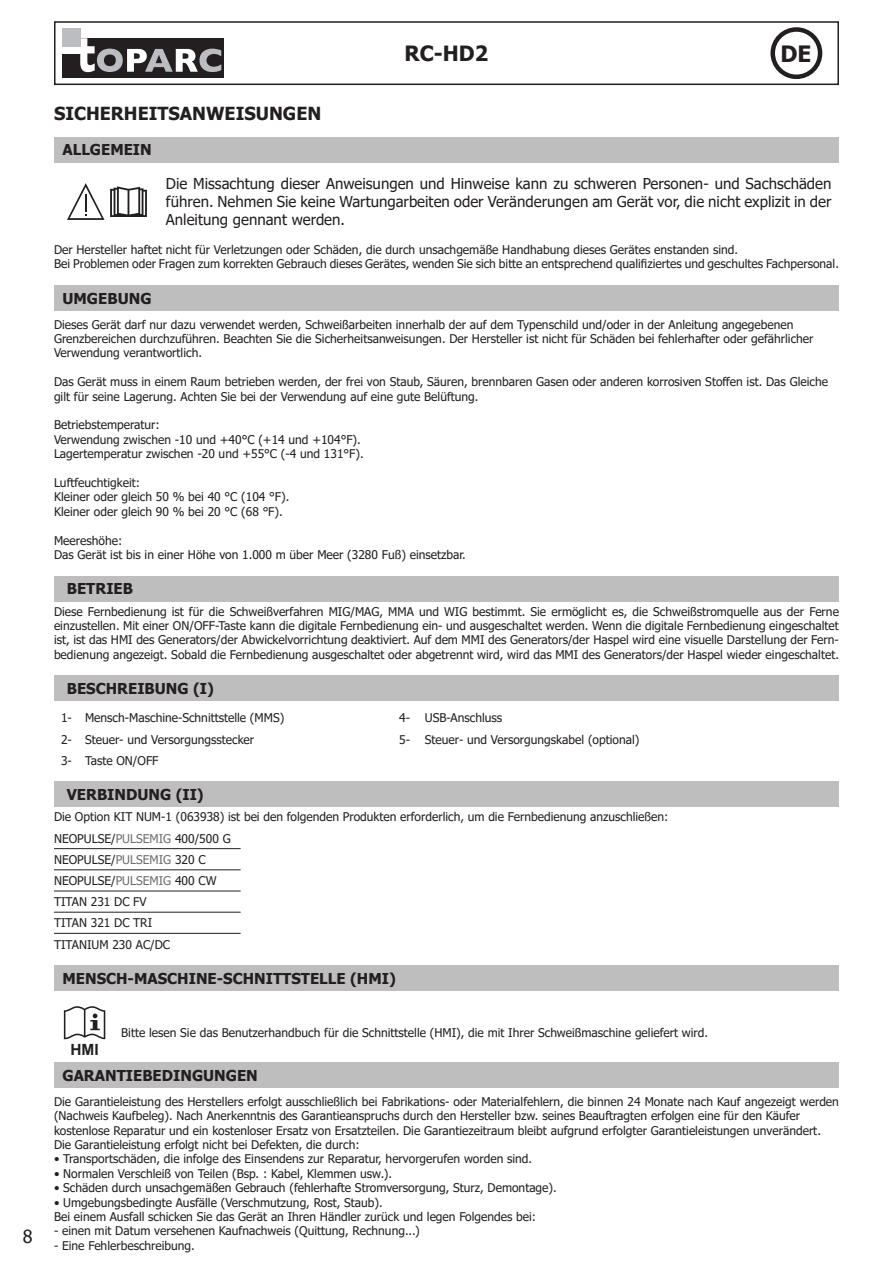
<style>
.page{position:relative;width:893px;height:1263px;background:#fff}
.page>*{position:absolute;margin:0;border:0;box-sizing:border-box;transform-origin:0 0}
.t1{font:700 22.5px "Tahoma";color:#231f20}
.t2{font:700 21px "Tahoma";color:#231f20}
.t3{font:700 18px "Tahoma";color:#231f20}
.t4{font:18px "Tahoma";color:#231f20}
.t5{font:700 15.45px "Arial";color:#231f20}
.t6{font:15px/18px "Tahoma";color:#231f20;text-align:justify}
.contenu{font:700 15px "Tahoma";color:#231f20}
.t7{font:12px/14.4px "Tahoma";color:#231f20;text-align:justify}
.s1{color:#6c6d70}
</style>
<div class="page">
<div style="left:54px;top:21px;width:785px;height:64px;border:2px solid #231f20"></div>
<div style="left:770px;top:27px;width:52px;height:52px;border:4px solid #231f20;border-radius:50%"></div>
<div style="left:62px;top:38px;width:162px;height:40px;background:#231f20"></div>
<svg style="left:80px;top:38px;width:141px;height:34px"></svg>
<svg style="left:62px;top:46px;width:18px;height:7px"></svg>
<div style="left:62px;top:28px;width:18px;height:18px;background:#bcbdc0"></div>
<div style="left:54px;top:137px;width:784px;height:25px;background:#bebebe"></div>
<svg style="left:67px;top:183px;width:80px;height:37px"></svg>
<div style="left:54px;top:285px;width:784px;height:26px;background:#bebebe"></div>
<div style="left:54px;top:576px;width:785px;height:25px;background:#bebebe"></div>
<div style="left:54px;top:676px;width:785px;height:25px;background:#bebebe"></div>
<div style="left:54px;top:781px;width:785px;height:26px;background:#bebebe"></div>
<hr style="left:54px;top:848px;width:187px;height:1px;background:#231f20">
<hr style="left:54px;top:869px;width:187px;height:1px;background:#231f20">
<hr style="left:54px;top:891px;width:187px;height:1px;background:#231f20">
<hr style="left:54px;top:912px;width:187px;height:1px;background:#231f20">
<hr style="left:54px;top:933px;width:187px;height:1px;background:#231f20">
<div style="left:54px;top:965px;width:784px;height:26px;background:#bebebe"></div>
<svg style="left:64px;top:1006px;width:41px;height:33px"></svg>
<div style="left:54px;top:1062px;width:784px;height:26px;background:#bebebe"></div>
<h3 class="t4" style="left:23px;top:1224px;width:11px">8</h3>
<h2 class="t2" style="left:405px;top:39px;width:85px">RC-HD2</h2>
<h1 class="t1" style="left:781px;top:38px;width:32px">DE</h1>
<p class="t3" style="left:54px;top:101px;width:269px">SICHERHEITSANWEISUNGEN</p>
<p class="contenu" style="left:63px;top:139px;width:91px">ALLGEMEIN</p>
<p class="t6" style="left:166px;top:176px;width:667px">Die Missachtung dieser Anweisungen und Hinweise kann zu schweren Personen- und Sachschäden führen. Nehmen Sie keine Wartungarbeiten oder Veränderungen am Gerät vor, die nicht explizit in der Anleitung gennant werden.</p>
<p class="t7" style="left:54px;top:243px;width:686px">Der Hersteller haftet nicht für Verletzungen oder Schäden, die durch unsachgemäße Handhabung dieses Gerätes enstanden sind.</p>
<p class="t7" style="left:54px;top:258px;width:786px">Bei Problemen oder Fragen zum korrekten Gebrauch dieses Gerätes, wenden Sie sich bitte an entsprechend qualifiziertes und geschultes Fachpersonal.</p>
<p class="contenu" style="left:63px;top:288px;width:90px">UMGEBUNG</p>
<p class="t7" style="left:54px;top:318px;width:741px">Dieses Gerät darf nur dazu verwendet werden, Schweißarbeiten innerhalb der auf dem Typenschild und/oder in der Anleitung angegebenen</p>
<p class="t7" style="left:54px;top:332px;width:761px">Grenzbereichen durchzuführen. Beachten Sie die Sicherheitsanweisungen. Der Hersteller ist nicht für Schäden bei fehlerhafter oder gefährlicher</p>
<p class="t7" style="left:54px;top:346px;width:150px">Verwendung verantwortlich.</p>
<p class="t7" style="left:54px;top:375px;width:775px">Das Gerät muss in einem Raum betrieben werden, der frei von Staub, Säuren, brennbaren Gasen oder anderen korrosiven Stoffen ist. Das Gleiche</p>
<p class="t7" style="left:54px;top:390px;width:426px">gilt für seine Lagerung. Achten Sie bei der Verwendung auf eine gute Belüftung.</p>
<p class="t7" style="left:54px;top:418px;width:107px">Betriebstemperatur:</p>
<p class="t7" style="left:54px;top:433px;width:308px">Verwendung zwischen -10 und +40°C (+14 und +104°F).</p>
<p class="t7" style="left:54px;top:447px;width:311px">Lagertemperatur zwischen -20 und +55°C (-4 und 131°F).</p>
<p class="t7" style="left:54px;top:476px;width:88px">Luftfeuchtigkeit:</p>
<p class="t7" style="left:54px;top:490px;width:237px">Kleiner oder gleich 50 % bei 40 °C (104 °F).</p>
<p class="t7" style="left:54px;top:505px;width:230px">Kleiner oder gleich 90 % bei 20 °C (68 °F).</p>
<p class="t7" style="left:54px;top:534px;width:70px">Meereshöhe:</p>
<p class="t7" style="left:54px;top:548px;width:413px">Das Gerät ist bis in einer Höhe von 1.000 m über Meer (3280 Fuß) einsetzbar.</p>
<p class="contenu" style="left:67px;top:578px;width:68px">BETRIEB</p>
<p class="t7" style="left:54px;top:605px;width:786px">Diese Fernbedienung ist für die Schweißverfahren MIG/MAG, MMA und WIG bestimmt. Sie ermöglicht es, die Schweißstromquelle aus der Ferne einzustellen. Mit einer ON/OFF-Taste kann die digitale Fernbedienung ein- und ausgeschaltet werden. Wenn die digitale Fernbedienung eingeschaltet ist, ist das HMI des Generators/der Abwickelvorrichtung deaktiviert. Auf dem MMI des Generators/der Haspel wird eine visuelle Darstellung der Fern&shy;bedienung angezeigt. Sobald die Fernbedienung ausgeschaltet oder abgetrennt wird, wird das MMI des Generators/der Haspel wieder eingeschaltet.</p>
<p class="contenu" style="left:67px;top:678px;width:149px">BESCHREIBUNG (I)</p>
<p class="t7" style="left:61px;top:711px;width:12px">1-</p>
<p class="t7" style="left:85px;top:711px;width:201px">Mensch-Maschine-Schnittstelle (MMS)</p>
<p class="t7" style="left:399px;top:711px;width:12px">4-</p>
<p class="t7" style="left:425px;top:711px;width:79px">USB-Anschluss</p>
<p class="t7" style="left:61px;top:733px;width:12px">2-</p>
<p class="t7" style="left:85px;top:733px;width:171px">Steuer- und Versorgungsstecker</p>
<p class="t7" style="left:399px;top:733px;width:12px">5-</p>
<p class="t7" style="left:425px;top:733px;width:216px">Steuer- und Versorgungskabel (optional)</p>
<p class="t7" style="left:61px;top:754px;width:12px">3-</p>
<p class="t7" style="left:85px;top:754px;width:75px">Taste ON/OFF</p>
<p class="contenu" style="left:67px;top:784px;width:139px">VERBINDUNG (II)</p>
<p class="t7" style="left:54px;top:810px;width:616px">Die Option KIT NUM-1 (063938) ist bei den folgenden Produkten erforderlich, um die Fernbedienung anzuschließen:</p>
<p class="t7" style="left:54px;top:832px;width:178px">NEOPULSE/<span class="s1">PULSEMIG</span> 400/500 G</p>
<p class="t7" style="left:54px;top:853px;width:153px">NEOPULSE/<span class="s1">PULSEMIG</span> 320 C</p>
<p class="t7" style="left:54px;top:874px;width:164px">NEOPULSE/<span class="s1">PULSEMIG</span> 400 CW</p>
<p class="t7" style="left:54px;top:895px;width:94px">TITAN 231 DC FV</p>
<p class="t7" style="left:54px;top:916px;width:100px">TITAN 321 DC TRI</p>
<p class="t7" style="left:54px;top:938px;width:118px">TITANIUM 230 AC/DC</p>
<p class="contenu" style="left:63px;top:968px;width:335px">MENSCH-MASCHINE-SCHNITTSTELLE (HMI)</p>
<p class="t7" style="left:121px;top:1026px;width:588px">Bitte lesen Sie das Benutzerhandbuch für die Schnittstelle (HMI), die mit Ihrer Schweißmaschine geliefert wird.</p>
<p class="contenu" style="left:63px;top:1065px;width:197px">GARANTIEBEDINGUNGEN</p>
<p class="t7" style="left:54px;top:1095px;width:786px">Die Garantieleistung des Herstellers erfolgt ausschließlich bei Fabrikations- oder Materialfehlern, die binnen 24 Monate nach Kauf angezeigt werden (Nachweis Kaufbeleg). Nach Anerkenntnis des Garantieanspruchs durch den Hersteller bzw. seines Beauftragten erfolgen eine für den Käufer</p>
<p class="t7" style="left:54px;top:1124px;width:768px">kostenlose Reparatur und ein kostenloser Ersatz von Ersatzteilen. Die Garantiezeitraum bleibt aufgrund erfolgter Garantieleistungen unverändert.</p>
<p class="t7" style="left:54px;top:1138px;width:307px">Die Garantieleistung erfolgt nicht bei Defekten, die durch:</p>
<p class="t7" style="left:54px;top:1152px;width:480px">• Transportschäden, die infolge des Einsendens zur Reparatur, hervorgerufen worden sind.</p>
<p class="t7" style="left:54px;top:1167px;width:340px">• Normalen Verschleiß von Teilen (Bsp. : Kabel, Klemmen usw.).</p>
<p class="t7" style="left:54px;top:1181px;width:504px">• Schäden durch unsachgemäßen Gebrauch (fehlerhafte Stromversorgung, Sturz, Demontage).</p>
<p class="t7" style="left:54px;top:1196px;width:330px">• Umgebungsbedingte Ausfälle (Verschmutzung, Rost, Staub).</p>
<p class="t7" style="left:54px;top:1210px;width:484px">Bei einem Ausfall schicken Sie das Gerät an Ihren Händler zurück und legen Folgendes bei:</p>
<p class="t7" style="left:54px;top:1224px;width:367px">- einen mit Datum versehenen Kaufnachweis (Quittung, Rechnung...)</p>
<p class="t7" style="left:54px;top:1239px;width:142px">- Eine Fehlerbeschreibung.</p>
<p class="t5" style="left:70px;top:1038px;width:30px">HMI</p>
</div>
